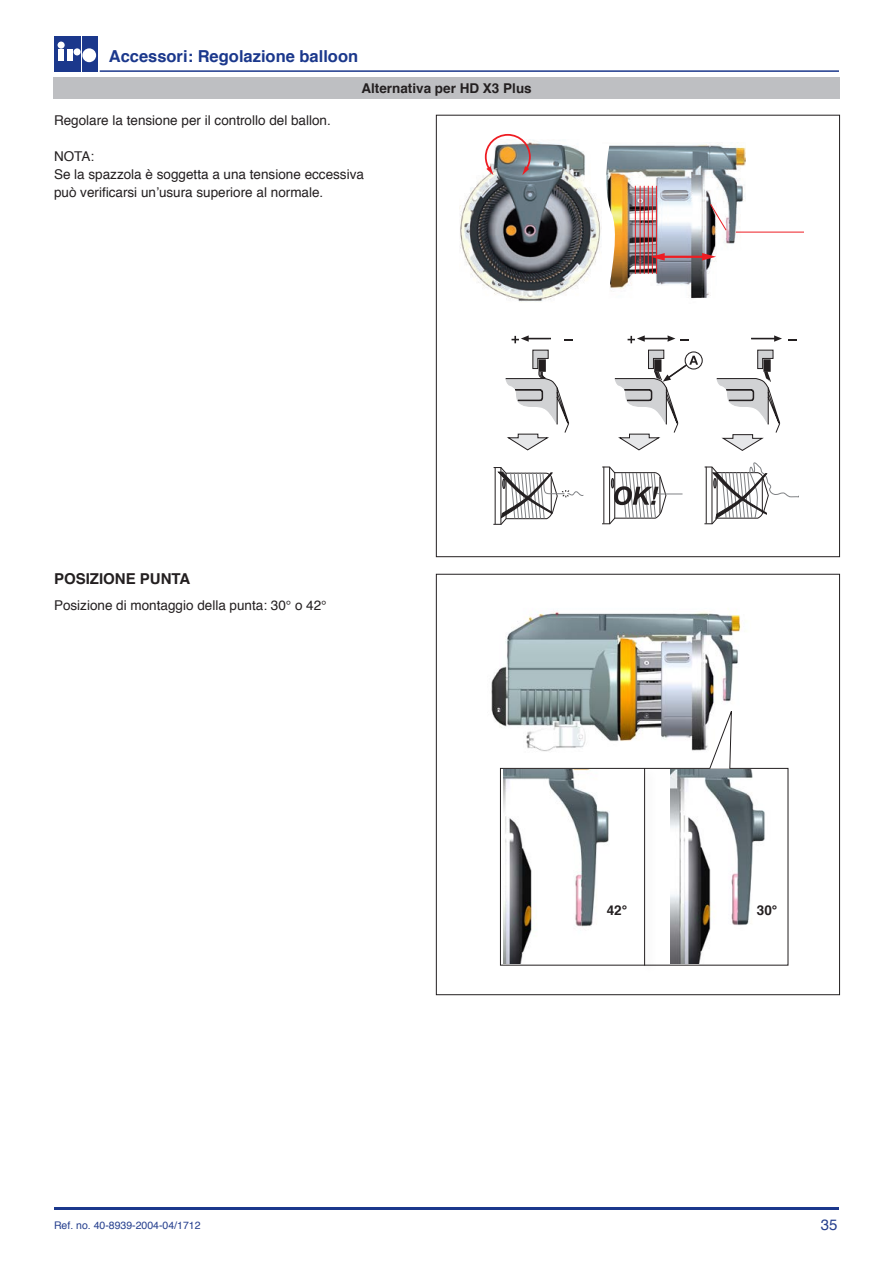
<style>
.page{position:relative;width:893px;height:1263px;background:#fff}
.page>*{position:absolute;margin:0;border:0;box-sizing:border-box;transform-origin:0 0}
.t1{font:700 16.5px "Helvetica";color:#1b388c}
.t2{font:700 15px "Helvetica";color:#231f20}
.t3{font:15px "Helvetica";color:#253f8e}
.t4{font:13.5px/18px "Helvetica";color:#231f20}
.t5{font:700 13.5px "Helvetica";color:#231f20}
.t6{font:10.5px "Helvetica";color:#253f8e}
</style>
<div class="page">
<div style="left:54px;top:36px;width:43px;height:36px;background:#1b388c"></div>
<hr style="left:81px;top:36px;width:1px;height:36px;background:#fff">
<div style="left:67px;top:49px;width:6px;height:12px;background:#fff"></div>
<div style="left:58px;top:42px;width:7px;height:7px;background:#fff;border-radius:50%"></div>
<div style="left:58px;top:49px;width:6px;height:12px;background:#fff"></div>
<div style="left:82px;top:48px;width:14px;height:14px;background:#fff;border-radius:50%"></div>
<div style="left:74px;top:48px;width:7px;height:7px;background:#fff;border-radius:50%"></div>
<hr style="left:54px;top:1208px;width:785px;height:2px;background:#1b388c">
<hr style="left:100px;top:70px;width:739px;height:2px;background:#1b388c">
<div style="left:53px;top:77px;width:787px;height:22px;background:#bebfc2"></div>
<svg style="left:493px;top:467px;width:91px;height:58px"></svg>
<svg style="left:505px;top:350px;width:64px;height:100px"></svg>
<svg style="left:716px;top:350px;width:64px;height:101px"></svg>
<svg style="left:602px;top:466px;width:81px;height:58px"></svg>
<svg style="left:704px;top:462px;width:95px;height:62px"></svg>
<svg style="left:565px;top:339px;width:8px;height:2px"></svg>
<svg style="left:681px;top:339px;width:8px;height:2px"></svg>
<svg style="left:628px;top:335px;width:47px;height:8px"></svg>
<svg style="left:788px;top:339px;width:8px;height:2px"></svg>
<svg style="left:751px;top:335px;width:31px;height:7px"></svg>
<div style="left:685px;top:351px;width:18px;height:19px;border:1px solid #231f20;border-radius:50%"></div>
<svg style="left:512px;top:335px;width:39px;height:8px"></svg>
<svg style="left:615px;top:350px;width:83px;height:100px"></svg>
<img style="left:622px;top:142px;width:124px;height:157px">
<svg style="left:709px;top:203px;width:95px;height:30px"></svg>
<hr style="left:656px;top:186px;width:1px;height:88px;background:#ee1d23">
<hr style="left:652px;top:186px;width:1px;height:88px;background:#ee1d23">
<hr style="left:648px;top:186px;width:1px;height:88px;background:#ee1d23">
<hr style="left:635px;top:186px;width:1px;height:88px;background:#ee1d23">
<hr style="left:640px;top:186px;width:1px;height:88px;background:#ee1d23">
<hr style="left:644px;top:186px;width:1px;height:88px;background:#ee1d23">
<img style="left:459px;top:134px;width:163px;height:168px">
<hr style="left:662px;top:256px;width:45px;height:2px;background:#ee1d23">
<svg style="left:702px;top:253px;width:14px;height:7px"></svg>
<svg style="left:651px;top:253px;width:14px;height:8px"></svg>
<img style="left:491px;top:612px;width:276px;height:182px">
<div style="left:500px;top:768px;width:288px;height:197px;border:1px solid #231f20"></div>
<img style="left:503px;top:770px;width:119px;height:194px">
<img style="left:670px;top:770px;width:106px;height:194px">
<div style="left:640px;top:766px;width:18px;height:211px;background:#231f20;opacity:.25"></div>
<hr style="left:644px;top:768px;width:1px;height:197px;background:#231f20">
<svg style="left:709px;top:707px;width:23px;height:63px"></svg>
<p class="t1" style="left:109px;top:43px;width:251px">Accessori: Regolazione balloon</p>
<p class="t5" style="left:361px;top:77px;width:172px">Alternativa per HD X3 Plus</p>
<p class="t4" style="left:54px;top:112px;width:278px">Regolare la tensione per il controllo del ballon.</p>
<p class="t4" style="left:54px;top:148px;width:311px">NOTA:<br>Se la spazzola è soggetta a una tensione eccessiva può verificarsi un’usura superiore al normale.</p>
<p class="t2" style="left:54px;top:566px;width:138px">POSIZIONE PUNTA</p>
<p class="t4" style="left:54px;top:597px;width:274px">Posizione di montaggio della punta: 30° o 42°</p>
<p class="t6" style="left:54px;top:1217px;width:148px">Ref. no. 40-8939-2004-04/1712</p>
<p class="t5" style="left:607px;top:899px;width:22px">42°</p>
<p class="t5" style="left:757px;top:899px;width:22px">30°</p>
<p class="t3" style="left:821px;top:1213px;width:18px">35</p>
</div>
